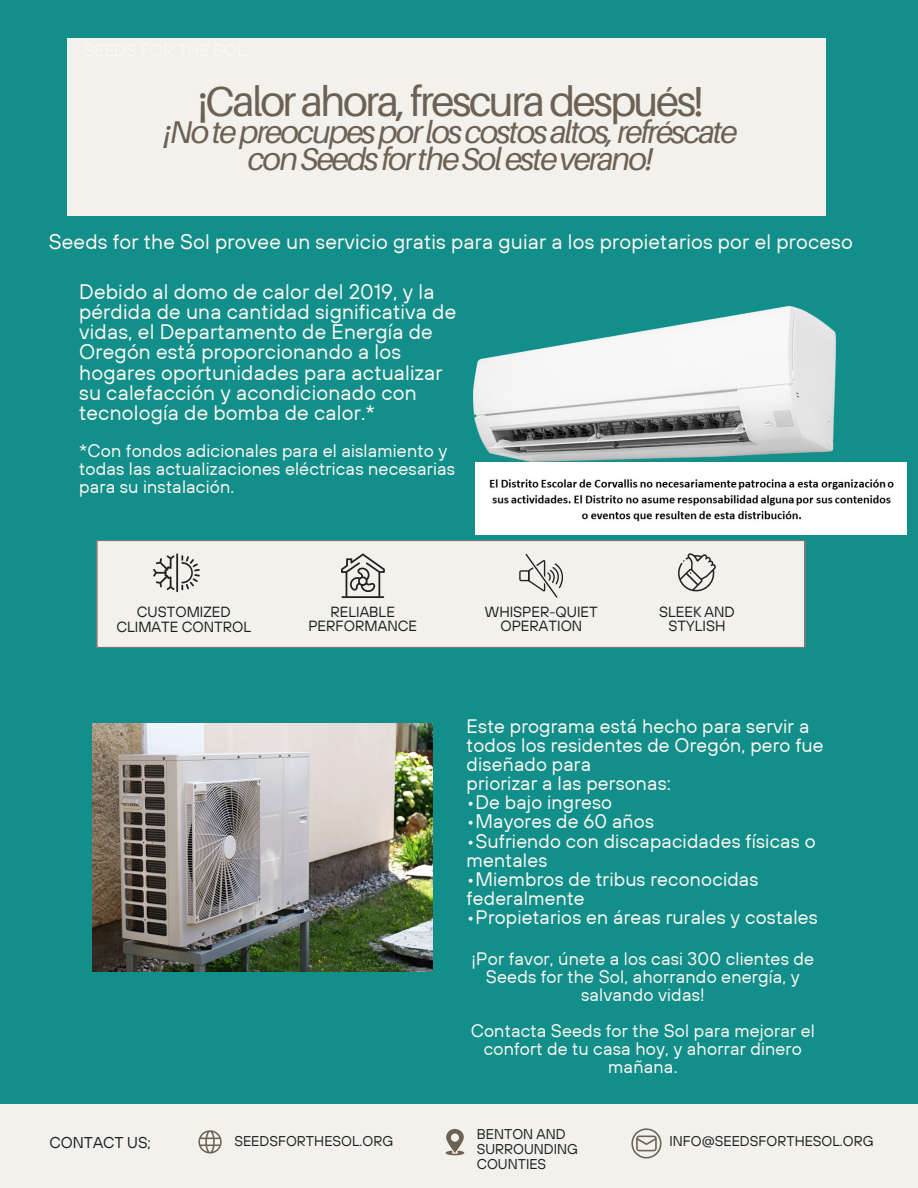
<style>
.page{position:relative;width:918px;height:1188px;background:#128f8b}
.page>*{position:absolute;margin:0;border:0;box-sizing:border-box;transform-origin:0 0}
.t1{font:42px "Aileron";letter-spacing:-.055em;color:#6c6154}
.t2{font:italic 31.5px/27px "Aileron";letter-spacing:-.055em;color:#6c6154;text-align:center}
.t3{font:21px/20.2px "TT Hoves";letter-spacing:.01em;color:#fdf8f1}
.t4{font:19.5px/19.2px "TT Hoves";letter-spacing:.01em;color:#fdf8f1}
.t5{font:18px/18px "TT Hoves";letter-spacing:.01em;color:#fdf8f1;text-align:center}
.t6{font:15.6px "TT Hoves";color:#1d1d1f}
.t7{font:14.7px/14.7px "TT Hoves";color:#1d1d1f;text-align:center}
.t8{font:14.1px/14.9px "TT Hoves";color:#1d1d1f}
</style>
<div class="page">
<img style="left:474px;top:306px;width:362px;height:156px">
<div style="left:0;top:1104px;width:918px;height:84px;background:#f2f1ec"></div>
<div style="left:96px;top:540px;width:709px;height:108px;background:#f2f1ec"></div>
<svg style="left:153px;top:553px;width:47px;height:39px;background:#c5c3bf"></svg>
<svg style="left:341px;top:553px;width:44px;height:45px;background:#bab8b5"></svg>
<svg style="left:519px;top:554px;width:44px;height:44px;background:#d2d0cc"></svg>
<svg style="left:677px;top:553px;width:39px;height:39px;background:#c5c4c0"></svg>
<img style="left:93px;top:723px;width:339px;height:249px">
<div style="left:67px;top:38px;width:759px;height:178px;background:#f2f1ec"></div>
<svg style="left:445px;top:1128px;width:19px;height:27px"></svg>
<svg style="left:198px;top:1130px;width:24px;height:24px"></svg>
<svg style="left:631px;top:1128px;width:31px;height:31px"></svg>
<img style="left:475px;top:463px;width:431px;height:72px">
<p class="t1" style="left:198px;top:75px;width:508px">¡Calor ahora, frescura después!</p>
<p class="t2" style="left:164px;top:118px;width:575px">¡No te preocupes por los costos altos, refréscate con Seeds for the Sol este verano!</p>
<p class="t3" style="left:49px;top:231px;width:806px">Seeds for the Sol provee un servicio gratis para guiar a los propietarios por el proceso</p>
<p class="t3" style="left:79px;top:281px;width:379px">Debido al domo de calor del 2019, y la pérdida de una cantidad significativa de vidas, el Departamento de Energía de Oregón está proporcionando a los hogares oportunidades para actualizar su calefacción y acondicionado con tecnología de bomba de calor.*</p>
<p class="t5" style="left:79px;top:441px;width:377px;text-align:left">*Con fondos adicionales para el aislamiento y todas las actualizaciones eléctricas necesarias para su instalación.</p>
<h4 class="t7" style="left:116px;top:604px;width:136px">CUSTOMIZED<br>CLIMATE CONTROL</h4>
<h2 class="t7" style="left:308px;top:604px;width:110px">RELIABLE<br>PERFORMANCE</h2>
<h2 class="t7" style="left:485px;top:604px;width:114px">WHISPER-QUIET<br>OPERATION</h2>
<h1 class="t7" style="left:659px;top:604px;width:77px">SLEEK AND<br>STYLISH</h1>
<h4 class="t4" style="left:467px;top:716px;width:359px">Este programa está hecho para servir a todos los residentes de Oregón, pero fue diseñado para<br>priorizar a las personas:</h4>
<h4 class="t4" style="left:467px;top:793px;width:147px">•De bajo ingreso</h4>
<h4 class="t4" style="left:467px;top:812px;width:189px">•Mayores de 60 años</h4>
<h4 class="t4" style="left:467px;top:831px;width:350px">•Sufriendo con discapacidades físicas o mentales</h4>
<h4 class="t4" style="left:467px;top:869px;width:293px">•Miembros de tribus reconocidas federalmente</h4>
<h4 class="t4" style="left:467px;top:907px;width:353px">•Propietarios en áreas rurales y costales</h4>
<h2 class="t5" style="left:472px;top:949px;width:344px">¡Por favor, únete a los casi 300 clientes de<br>Seeds for the Sol, ahorrando energía, y salvando vidas!</h2>
<h4 class="t5" style="left:471px;top:1021px;width:346px">Contacta Seeds for the Sol para mejorar el confort de tu casa hoy, y ahorrar dinero mañana.</h4>
<p class="t8" style="left:477px;top:1126px;width:90px">BENTON AND</p>
<p class="t8" style="left:477px;top:1141px;width:103px">SURROUNDING<br>COUNTIES</p>
<p class="t6" style="left:49px;top:1133px;width:103px">CONTACT US;</p>
<p class="t8" style="left:234px;top:1134px;width:160px">SEEDSFORTHESOL.ORG</p>
<p class="t8" style="left:669px;top:1134px;width:206px">INFO@SEEDSFORTHESOL.ORG</p>
</div>
